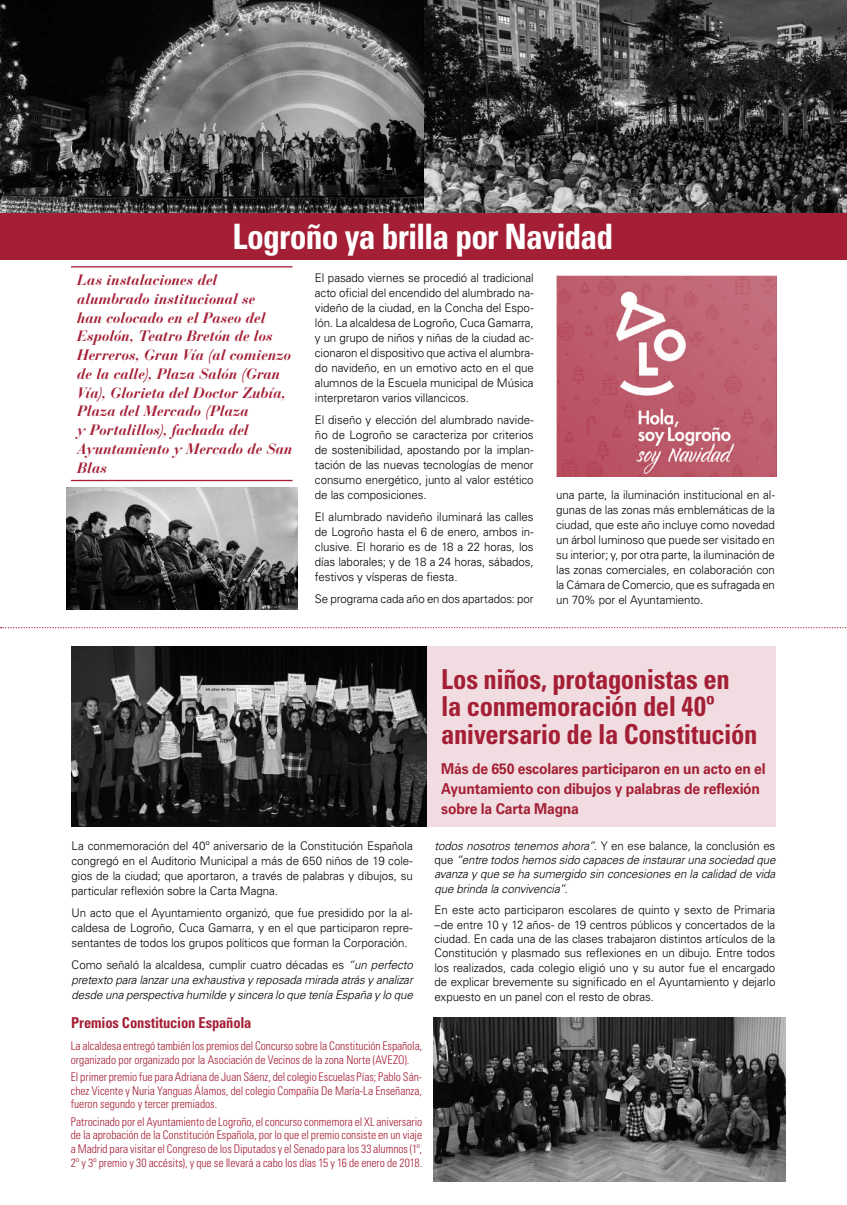
<style>
.page{position:relative;width:847px;height:1205px;background:#fff}
.page>*{position:absolute;margin:0;border:0;box-sizing:border-box;transform-origin:0 0}
.t1{font:700 condensed 35px "Univers LT Std";letter-spacing:-.025em;color:#fff;scale:.96 1}
.t2{font:700 condensed 27.5px/27.5px "Univers LT Std";letter-spacing:-.015em;color:#a41f35}
.t3{font:italic 700 15px/18.8px "Bauer Bodoni Std";letter-spacing:-.005em;color:#a41f35}
.t4{font:700 15px/20px "Univers LT Std";letter-spacing:-.015em;color:#a41f35;scale:.93 1}
.t5{font:700 condensed 15px "Univers LT Std";letter-spacing:-.01em;color:#a41f35}
.t6{font:300 11.88px/15px "Univers LT Std";letter-spacing:-.01em;color:#000;text-align:justify}
.t7{font:300 condensed 11.88px/13.8px "Univers LT Std";letter-spacing:-.005em;color:#a41f35;text-align:justify}
.t8{font:italic 300 11.88px/14.4px "Univers LT Std";letter-spacing:-.005em;color:#000;text-align:justify}
.s1{font-style:normal}
</style>
<div class="page">
<img style="left:556px;top:275px;width:220px;height:202px">
<img style="left:0;top:0;width:847px;height:213px">
<div style="left:0;top:213px;width:847px;height:47px;background:#a41f35"></div>
<div style="left:72px;top:646px;width:704px;height:180px;background:#f1dde1"></div>
<img style="left:434px;top:1017px;width:351px;height:165px">
<svg style="left:1px;top:627px;width:846px;height:1px"></svg>
<hr style="left:71px;top:266px;width:222px;height:1px;background:#a41f35">
<hr style="left:71px;top:480px;width:222px;height:1px;background:#a41f35">
<img style="left:72px;top:646px;width:354px;height:180px">
<img style="left:66px;top:488px;width:231px;height:121px">
<h1 class="t1" style="left:232px;top:215px;width:398px">Logroño ya brilla por Navidad</h1>
<p class="t3" style="left:77px;top:271px;width:217px">Las instalaciones del alumbrado institucional se<br>han colocado en el Paseo del<br>Espolón, Teatro Bretón de los<br>Herreros, Gran Vía (al comienzo de la calle), Plaza Salón (Gran<br>Vía), Glorieta del Doctor Zubía,<br>Plaza del Mercado (Plaza<br>y Portalillos), fachada del<br>Ayuntamiento y Mercado de San<br>Blas</p>
<p class="t6" style="left:315px;top:270px;width:220px">El pasado viernes se procedió al tradicional acto oficial del encendido del alumbrado na&shy;videño de la ciudad, en la Concha del Espo&shy;lón. La alcaldesa de Logroño, Cuca Gamarra, y un grupo de niños y niñas de la ciudad ac&shy;cionaron el dispositivo que activa el alumbra&shy;do navideño, en un emotivo acto en el que alumnos de la Escuela municipal de Música interpretaron varios villancicos.</p>
<p class="t6" style="left:315px;top:412px;width:220px">El diseño y elección del alumbrado navide&shy;ño de Logroño se caracteriza por criterios de sostenibilidad, apostando por la implan&shy;tación de las nuevas tecnologías de menor consumo energético, junto al valor estético de las composiciones.</p>
<p class="t6" style="left:315px;top:509px;width:220px">El alumbrado navideño iluminará las calles de Logroño hasta el 6 de enero, ambos in&shy;clusive. El horario es de 18 a 22 horas, los días laborales; y de 18 a 24 horas, sábados, festivos y vísperas de fiesta.</p>
<p class="t6" style="left:315px;top:592px;width:220px">Se programa cada año en dos apartados: por</p>
<p class="t6" style="left:556px;top:487px;width:220px">una parte, la iluminación institucional en al&shy;gunas de las zonas más emblemáticas de la ciudad, que este año incluye como novedad un árbol luminoso que puede ser visitado en su interior; y, por otra parte, la iluminación de las zonas comerciales, en colaboración con la Cámara de Comercio, que es sufragada en un 70% por el Ayuntamiento.</p>
<h2 class="t2" style="left:441px;top:665px;width:318px">Los niños, protagonistas en<br>la conmemoración del 40º aniversario de la Constitución</h2>
<p class="t4" style="left:441px;top:758px;width:350px">Más de 650 escolares participaron en un acto en el<br>Ayuntamiento con dibujos y palabras de reflexión sobre la Carta Magna</p>
<p class="t6" style="left:72px;top:838px;width:343px">La conmemoración del 40º aniversario de la Constitución Española congregó en el Auditorio Municipal a más de 650 niños de 19 cole&shy;gios de la ciudad; que aportaron, a través de palabras y dibujos, su particular reflexión sobre la Carta Magna.</p>
<p class="t6" style="left:72px;top:905px;width:343px">Un acto que el Ayuntamiento organizó, que fue presidido por la al&shy;caldesa de Logroño, Cuca Gamarra, y en el que participaron repre&shy;sentantes de todos los grupos políticos que forman la Corporación.</p>
<p class="t8" style="left:72px;top:957px;width:343px;line-height:15px"><span class="s1">Como señaló la alcaldesa, cumplir cuatro décadas es</span> “un perfecto pretexto para lanzar una exhaustiva y reposada mirada atrás y analizar desde una perspectiva humilde y sincera lo que tenía España y lo que</p>
<p class="t5" style="left:71px;top:1013px;width:182px">Premios Constitucion Española</p>
<p class="t7" style="left:71px;top:1039px;width:353px">La alcaldesa entregó también los premios del Concurso sobre la Constitución Española, organizado por organizado por la Asociación de Vecinos de la zona Norte (AVEZO).</p>
<p class="t7" style="left:71px;top:1070px;width:353px">El primer premio fue para Adriana de Juan Sáenz, del colegio Escuelas Pías; Pablo Sán&shy;chez Vicente y Nuria Yanguas Álamos, del colegio Compañía De María-La Enseñanza, fueron segundo y tercer premiados.</p>
<p class="t7" style="left:71px;top:1114px;width:353px">Patrocinado por el Ayuntamiento de Logroño, el concurso conmemora el XL aniversario de la aprobación de la Constitución Española, por lo que el premio consiste en un viaje a Madrid para visitar el Congreso de los Diputados y el Senado para los 33 alumnos (1º, 2º y 3º premio y 30 accésits), y que se llevará a cabo los días 15 y 16 de enero de 2018.</p>
<p class="t8" style="left:434px;top:838px;width:342px">todos nosotros tenemos ahora”. <span class="s1">Y en ese balance, la conclusión es que</span> “entre todos hemos sido capaces de instaurar una sociedad que avanza y que se ha sumergido sin concesiones en la calidad de vida que brinda la convivencia”.</p>
<p class="t6" style="left:434px;top:903px;width:342px;line-height:14.4px">En este acto participaron escolares de quinto y sexto de Primaria –de entre 10 y 12 años- de 19 centros públicos y concertados de la ciudad. En cada una de las clases trabajaron distintos artículos de la Constitución y plasmado sus reflexiones en un dibujo. Entre todos los realizados, cada colegio eligió uno y su autor fue el encargado de explicar brevemente su significado en el Ayuntamiento y dejarlo expuesto en un panel con el resto de obras.</p>
</div>
